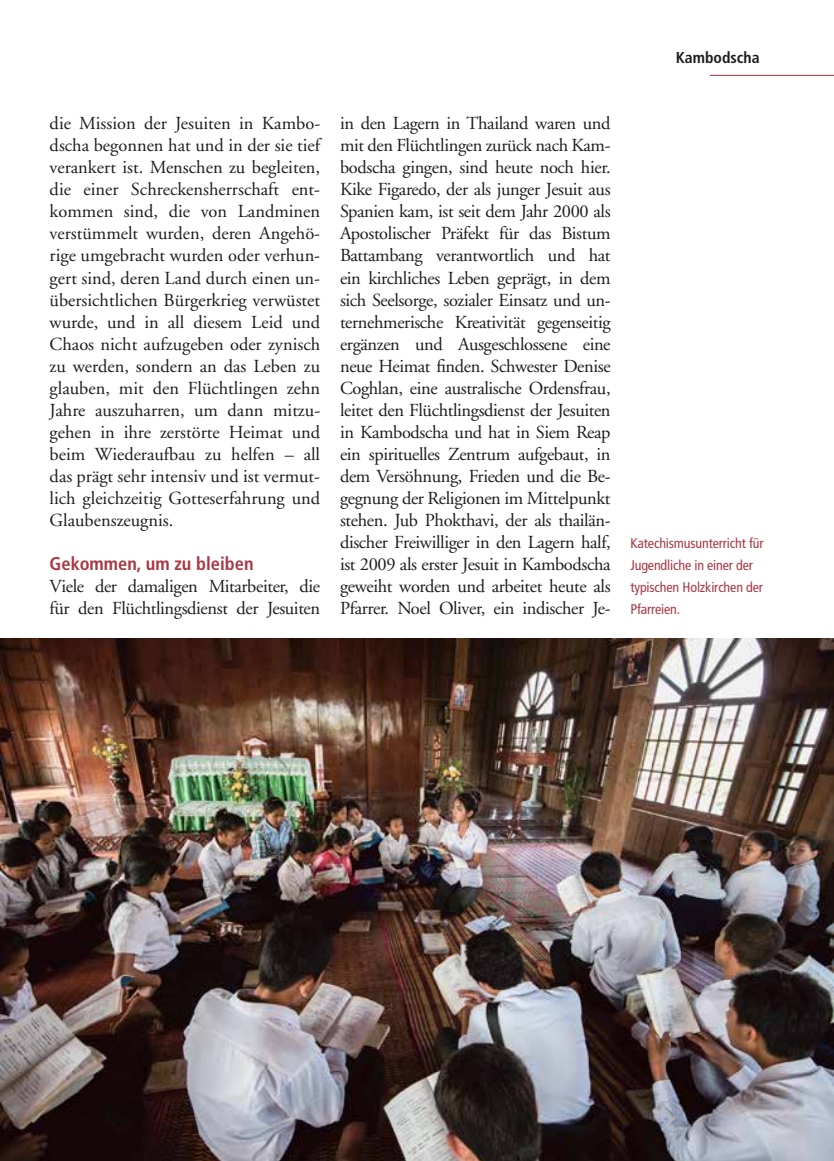
<style>
.page{position:relative;width:834px;height:1161px;background:#fff}
.page>*{position:absolute;margin:0;border:0;box-sizing:border-box;transform-origin:0 0}
.t1{font:18.38px/22.1px "Adobe Garamond";letter-spacing:-.02em;color:#1d1d1b;text-align:justify}
.t2{font:700 condensed 18.38px "Frutiger";color:#a93845}
.t3{font:700 condensed 15.75px "Frutiger";color:#1d1d1b}
.t4{font:condensed 14px/22.1px "Frutiger";letter-spacing:-.01em;color:#a93845}
</style>
<div class="page">
<hr style="left:709px;top:75px;width:124px;height:1px;background:#a93845">
<img style="left:0;top:639px;width:833px;height:522px">
<p class="t3" style="left:675px;top:48px;width:85px">Kambodscha</p>
<p class="t1" style="left:50px;top:113px;width:272px">die Mission der Jesuiten in Kambo&shy;dscha begonnen hat und in der sie tief verankert ist. Menschen zu begleiten, die einer Schreckensherrschaft ent&shy;kommen sind, die von Landminen verstümmelt wurden, deren Angehö&shy;rige umgebracht wurden oder verhun&shy;gert sind, deren Land durch einen un&shy;übersichtlichen Bürgerkrieg verwüstet wurde, und in all diesem Leid und Chaos nicht aufzugeben oder zynisch zu werden, sondern an das Leben zu glauben, mit den Flüchtlingen zehn Jahre auszuharren, um dann mitzu&shy;gehen in ihre zerstörte Heimat und beim Wiederaufbau zu helfen – all das prägt sehr intensiv und ist vermut&shy;lich gleichzeitig Gotteserfahrung und Glaubenszeugnis.</p>
<p class="t2" style="left:50px;top:553px;width:205px">Gekommen, um zu bleiben</p>
<p class="t1" style="left:50px;top:576px;width:272px">Viele der damaligen Mitarbeiter, die für den Flüchtlingsdienst der Jesuiten</p>
<p class="t1" style="left:340px;top:113px;width:272px">in den Lagern in Thailand waren und mit den Flüchtlingen zurück nach Kam&shy;bodscha gingen, sind heute noch hier.<br>Kike Figaredo, der als junger Jesuit aus Spanien kam, ist seit dem Jahr 2000 als Apostolischer Präfekt für das Bistum Battambang verantwortlich und hat ein kirchliches Leben geprägt, in dem sich Seelsorge, sozialer Einsatz und un&shy;ternehmerische Kreativität gegenseitig ergänzen und Ausgeschlossene eine neue Heimat finden. Schwester Denise Coghlan, eine australische Ordensfrau, leitet den Flüchtlingsdienst der Jesuiten in Kambodscha und hat in Siem Reap ein spirituelles Zentrum aufgebaut, in dem Versöhnung, Frieden und die Be&shy;gegnung der Religionen im Mittelpunkt stehen. Jub Phokthavi, der als thailän&shy;discher Freiwilliger in den Lagern half, ist 2009 als erster Jesuit in Kambodscha geweiht worden und arbeitet heute als Pfarrer. Noel Oliver, ein indischer Je-</p>
<p class="t4" style="left:630px;top:532px;width:134px">Katechismusunterricht für<br>Jugendliche in einer der typischen Holzkirchen der<br>Pfarreien.</p>
</div>
